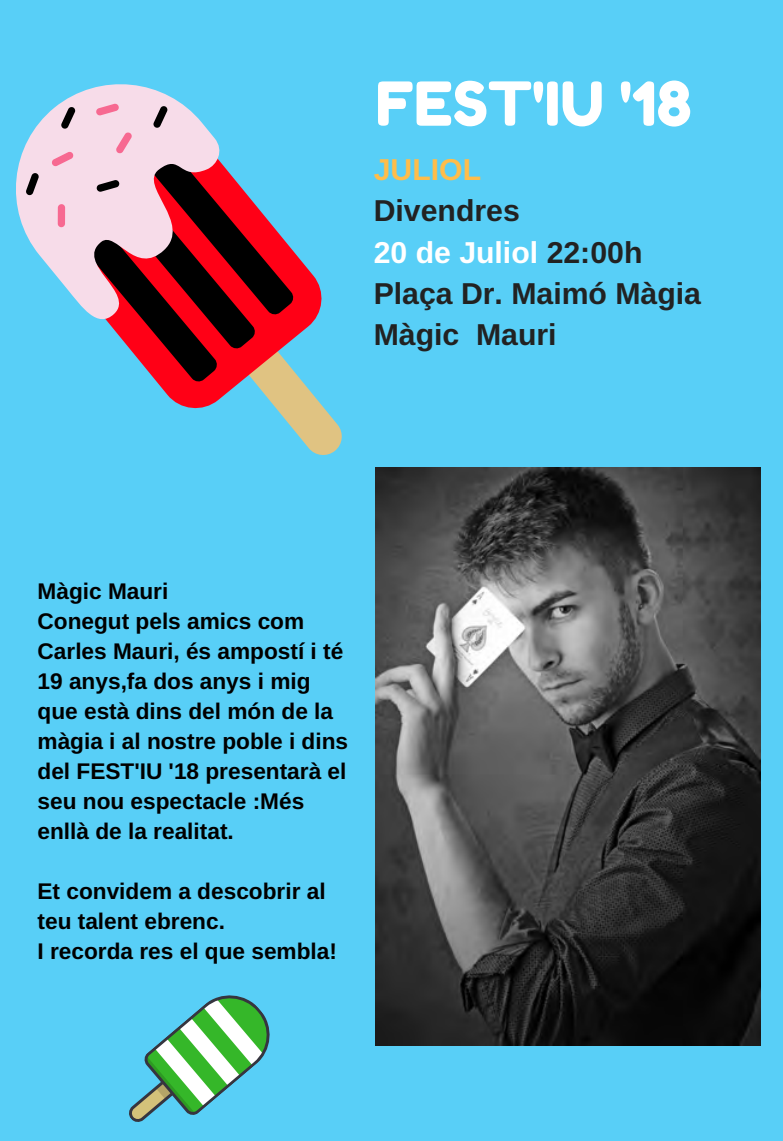
<style>
.page{position:relative;width:783px;height:1141px;background:#fff}
.page>*{position:absolute;margin:0;border:0;box-sizing:border-box;transform-origin:0 0}
.t1{font:60.5px "Fredoka One";color:#fff}
.t2{font:700 30.25px/41.2px "Arimo";color:#222}
.t3{font:700 30.25px "Arimo";color:#ffbd4a}
.t4{font:700 22.75px/30px "Arimo";color:#000}
.s1{color:#fff}
</style>
<div class="page">
<div style="left:0;top:0;width:782px;height:6px;background:#58cff7"></div>
<div style="left:0;top:6px;width:782px;height:1135px;background:#58cff7"></div>
<svg style="left:306px;top:445px;width:34px;height:10px"></svg>
<svg style="left:162px;top:320px;width:180px;height:125px"></svg>
<svg style="left:135px;top:355px;width:125px;height:33px;fill:#ff0016"></svg>
<svg style="left:131px;top:320px;width:167px;height:35px;fill:#ff0016"></svg>
<svg style="left:241px;top:187px;width:81px;height:133px"></svg>
<svg style="left:16px;top:84px;width:225px;height:266px"></svg>
<div style="left:58px;top:204px;width:7px;height:23px;background:#f76991;border-radius:4px"></div>
<svg style="left:50px;top:147px;width:25px;height:24px"></svg>
<svg style="left:115px;top:130px;width:18px;height:26px"></svg>
<svg style="left:94px;top:98px;width:26px;height:24px"></svg>
<svg style="left:95px;top:174px;width:26px;height:24px"></svg>
<svg style="left:60px;top:105px;width:16px;height:25px"></svg>
<svg style="left:152px;top:104px;width:16px;height:25px"></svg>
<svg style="left:25px;top:172px;width:15px;height:24px"></svg>
<svg style="left:129px;top:995px;width:141px;height:127px"></svg>
<img style="left:375px;top:467px;width:385px;height:578px">
<h1 class="t1" style="left:375px;top:67px;width:317px">FEST'IU '18</h1>
<h2 class="t3" style="left:373px;top:153px;width:109px">JULIOL</h2>
<h2 class="t2" style="left:373px;top:190px;width:329px">Divendres<br><span class="s1">20 de Juliol</span> 22:00h<br>Plaça Dr. Maimó Màgia<br>Màgic Mauri</h2>
<p class="t4" style="left:38px;top:576px;width:312px">Màgic Mauri<br>Conegut pels amics com<br>Carles Mauri, és ampostí i té<br>19 anys,fa dos anys i mig que està dins del món de la màgia i al nostre poble i dins del FEST'IU '18 presentarà el seu nou espectacle :Més enllà de la realitat.</p>
<p class="t4" style="left:38px;top:876px;width:301px">Et convidem a descobrir al teu talent ebrenc.<br>I recorda res el que sembla!</p>
</div>
